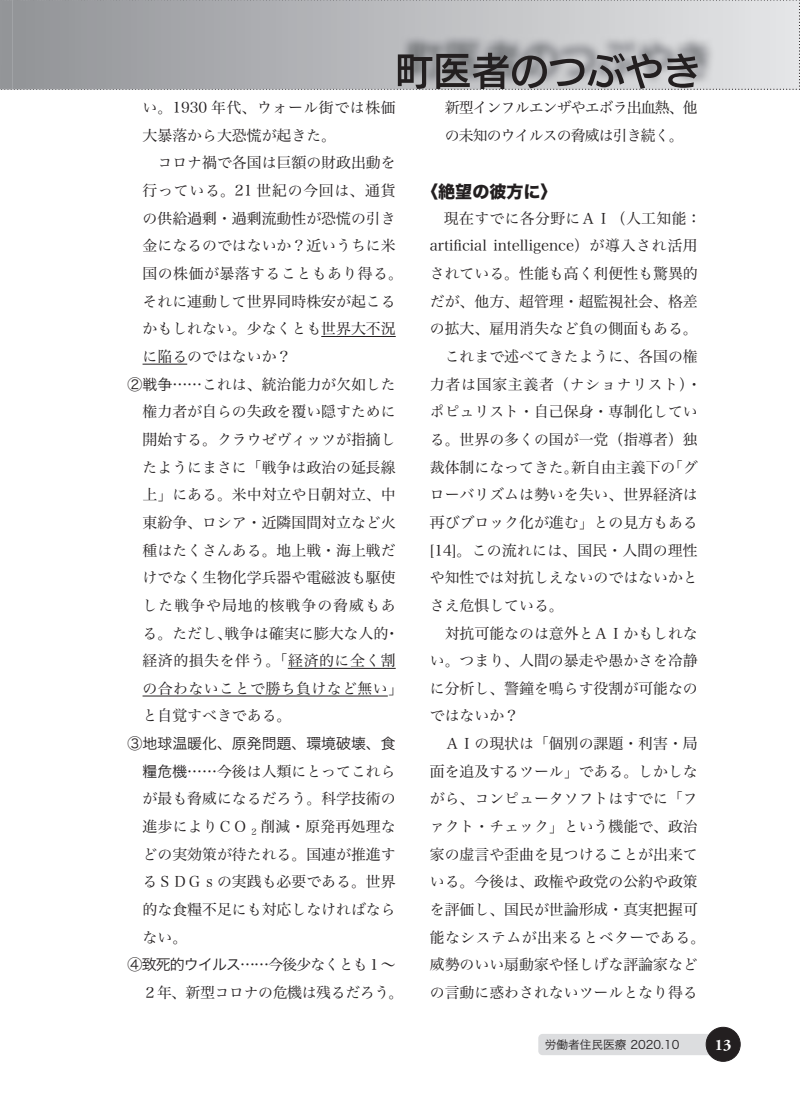
<style>
.page{position:relative;width:800px;height:1119px;background:#fff}
.page>*{position:absolute;margin:0;border:0;box-sizing:border-box;transform-origin:0 0}
.t1{font:16.95px "Hira Kaku Std W8";color:#231f20}
.t2{font:700 15.9px "Adobe Garamond Pro";color:#fff}
.t3{font:14.85px/27.6px "Hira Min Pro W3";color:#231f20}
.t4{font:14.85px/27.6px "Hira Min Pro W3";letter-spacing:-.06em;color:#231f20}
.t5{font:14.85px "Hira Min Pro W3";letter-spacing:.035em;color:#231f20}
.t6{font:14.85px "Hira Min Pro W3";letter-spacing:-.055em;color:#231f20}
.t7{font:14.85px "Hira Min Pro W3";letter-spacing:.04em;color:#231f20}
.t8{font:14.85px "Hira Kaku Pro W3";color:#231f20}
.t9{font:14.85px "Hira Min Pro W3";letter-spacing:-.025em;color:#231f20}
.t10{font:14.85px "Hira Min Pro W3";letter-spacing:.05em;color:#231f20}
.t11{font:14.85px "Hira Min Pro W3";letter-spacing:.03em;color:#231f20}
.t12{font:14.85px "Hira Min Pro W3";letter-spacing:.065em;color:#231f20}
.t13{font:11.7px "Hira Kaku Pro W3";color:#231f20}
.s1{font-family:"Hira Kaku Pro W3"}
</style>
<div class="page">
<div style="left:538px;top:1033px;width:200px;height:21px;background:#dcdddf;border-radius:4px"></div>
<div style="left:706px;top:1027px;width:34px;height:34px;background:#231f20;border-radius:50%"></div>
<div style="left:705px;top:1026px;width:35px;height:35px;border:1px solid #231f20;border-radius:50%"></div>
<svg style="left:0;top:0;width:800px;height:90px"></svg>
<hr style="left:321px;top:336px;width:74px;height:1px;background:#231f20">
<hr style="left:142px;top:364px;width:45px;height:1px;background:#231f20">
<hr style="left:288px;top:668px;width:107px;height:1px;background:#231f20">
<hr style="left:142px;top:695px;width:246px;height:1px;background:#231f20">
<p class="t7" style="left:142px;top:95px;width:255px">い。1930 年代、ウォール街では株価</p>
<p class="t3" style="left:142px;top:120px;width:195px">大暴落から大恐慌が起きた。</p>
<p class="t3" style="left:128px;top:148px;width:269px">　　コロナ禍で各国は巨額の財政出動を</p>
<p class="t10" style="left:142px;top:178px;width:254px">行っている。21 世紀の今回は、通貨</p>
<p class="t3" style="left:142px;top:203px;width:254px">の供給過剰・過剰流動性が恐慌の引き</p>
<p class="t3" style="left:142px;top:230px;width:254px">金になるのではないか？近いうちに米</p>
<p class="t5" style="left:142px;top:261px;width:262px">国の株価が暴落することもあり得る。</p>
<p class="t3" style="left:142px;top:286px;width:254px">それに連動して世界同時株安が起こる</p>
<p class="t3" style="left:142px;top:313px;width:254px">かもしれない。少なくとも世界大不況</p>
<p class="t3" style="left:142px;top:341px;width:150px">に陥るのではないか？</p>
<p class="t3" style="left:128px;top:369px;width:269px"><span class="s1">②戦争</span>……これは、統治能力が欠如した</p>
<p class="t3" style="left:142px;top:396px;width:254px">権力者が自らの失政を覆い隠すために</p>
<p class="t3" style="left:142px;top:424px;width:254px">開始する。クラウゼヴィッツが指摘し</p>
<p class="t3" style="left:142px;top:452px;width:254px">たようにまさに「戦争は政治の延長線</p>
<p class="t3" style="left:142px;top:479px;width:254px">上」にある。米中対立や日朝対立、中</p>
<p class="t3" style="left:142px;top:507px;width:254px">東紛争、ロシア・近隣国間対立など火</p>
<p class="t3" style="left:142px;top:534px;width:254px">種はたくさんある。地上戦・海上戦だ</p>
<p class="t3" style="left:142px;top:562px;width:254px">けでなく生物化学兵器や電磁波も駆使</p>
<p class="t12" style="left:142px;top:592px;width:255px">した戦争や局地的核戦争の脅威もあ</p>
<p class="t3" style="left:142px;top:617px;width:258px">る。ただし、戦争は確実に膨大な人的・</p>
<p class="t5" style="left:142px;top:647px;width:255px">経済的損失を伴う。「経済的に全く割</p>
<p class="t11" style="left:142px;top:675px;width:262px">の合わないことで勝ち負けなど無い」</p>
<p class="t3" style="left:142px;top:700px;width:150px">と自覚すべきである。</p>
<p class="t8" style="left:128px;top:730px;width:269px">③地球温暖化、原発問題、環境破壊、食</p>
<p class="t3" style="left:142px;top:756px;width:254px"><span class="s1">糧危機</span>……今後は人類にとってこれら</p>
<p class="t3" style="left:142px;top:783px;width:254px">が最も脅威になるだろう。科学技術の</p>
<p class="t3" style="left:142px;top:811px;width:255px">進歩によりＣＯ <sub>2</sub> 削減・原発再処理な</p>
<p class="t3" style="left:142px;top:839px;width:254px">どの実効策が待たれる。国連が推進す</p>
<p class="t3" style="left:142px;top:866px;width:254px">るＳＤＧｓの実践も必要である。世界</p>
<p class="t3" style="left:142px;top:894px;width:254px">的な食糧不足にも対応しなければなら</p>
<p class="t3" style="left:142px;top:921px;width:46px">ない。</p>
<p class="t6" style="left:128px;top:952px;width:269px"><span class="s1">④致死的ウイルス</span>……今後少なくとも１～</p>
<p class="t9" style="left:142px;top:979px;width:262px">２年、新型コロナの危機は残るだろう。</p>
<p class="t4" style="left:444px;top:92px;width:254px">新型インフルエンザやエボラ出血熱、他の未知のウイルスの脅威は引き続く。</p>
<p class="t1" style="left:421px;top:182px;width:138px">〈絶望の彼方に〉</p>
<p class="t3" style="left:429px;top:203px;width:277px;text-indent:14px">現在すでに各分野にＡＩ（人工知能：artificial intelligence）が導入され活用されている。性能も高く利便性も驚異的だが、他方、超管理・超監視社会、格差の拡大、雇用消失など負の側面もある。　これまで述べてきたように、各国の権力者は国家主義者（ナショナリスト）・ポピュリスト・自己保身・専制化している。世界の多くの国が一党（指導者）独裁体制になってきた。新自由主義下の「グローバリズムは勢いを失い、世界経済は再びブロック化が進む」との見方もある[14]。この流れには、国民・人間の理性や知性では対抗しえないのではないかとさえ危惧している。<br>　対抗可能なのは意外とＡＩかもしれない。つまり、人間の暴走や愚かさを冷静に分析し、警鐘を鳴らす役割が可能なのではないか？<br>　ＡＩの現状は「個別の課題・利害・局面を追及するツール」である。しかしながら、コンピュータソフトはすでに「ファクト・チェック」という機能で、政治家の虚言や歪曲を見つけることが出来ている。今後は、政権や政党の公約や政策を評価し、国民が世論形成・真実把握可能なシステムが出来るとベターである。威勢のいい扇動家や怪しげな評論家などの言動に惑わされないツールとなり得る</p>
<p class="t13" style="left:544px;top:1034px;width:136px">労働者住民医療 2020.10</p>
<p class="t2" style="left:714px;top:1035px;width:18px">13</p>
</div>
